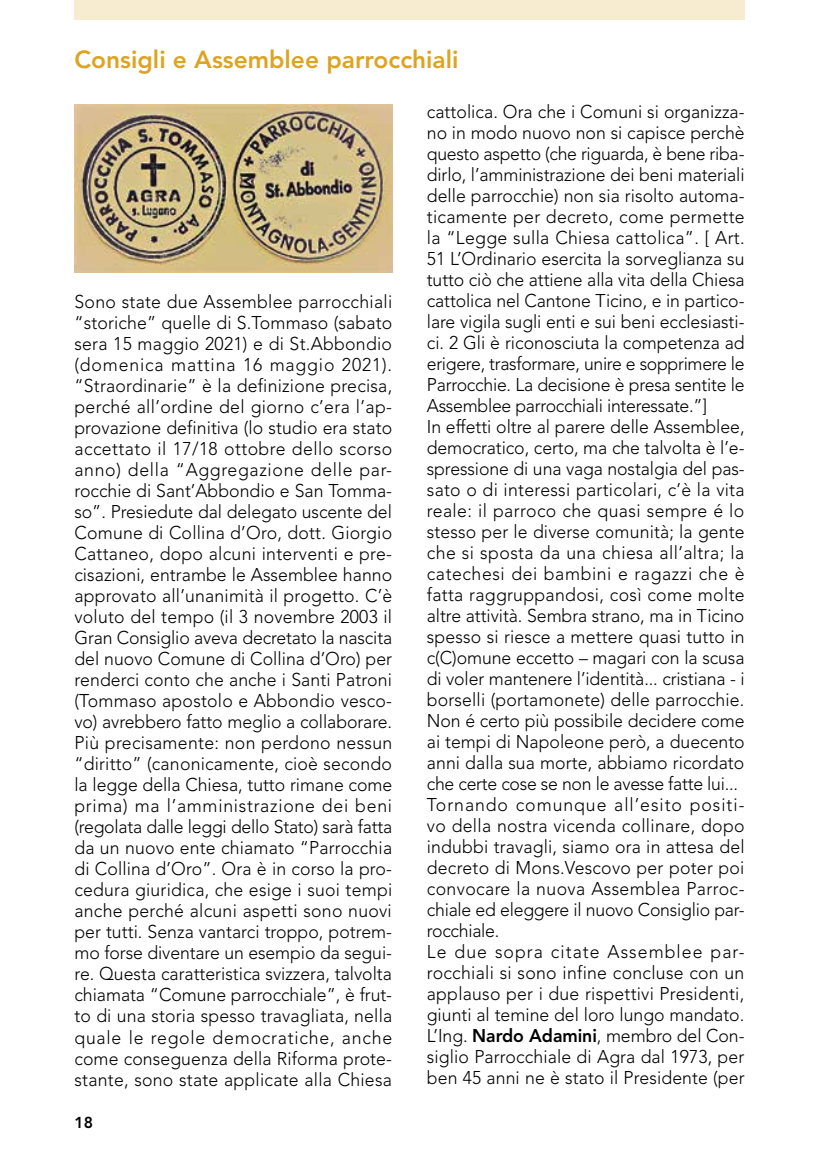
<style>
.page{position:relative;width:819px;height:1166px;background:#fff}
.page>*{position:absolute;margin:0;border:0;box-sizing:border-box;transform-origin:0 0}
.t1{font:800 24.5px "Avenir";color:#dda421}
.t2{font:300 18.38px/21px "Avenir";color:#000;text-align:justify;scale:.96 1}
.t3{font:800 15.75px "Avenir";color:#000}
.s1{font-weight:800}
</style>
<div class="page">
<div style="left:74px;top:0;width:670px;height:20px;background:#f8ecd0"></div>
<img style="left:74px;top:104px;width:318px;height:168px">
<h1 class="t1" style="left:74px;top:45px;width:385px">Consigli e Assemblee parrocchiali</h1>
<p class="t2" style="left:74px;top:292px;width:332px">Sono state due Assemblee parrocchiali “storiche” quelle di S.Tommaso (sabato sera 15 maggio 2021) e di St.Abbondio (domenica mattina 16 maggio 2021). “Straordinarie” è la definizione precisa, perché all’ordine del giorno c’era l’ap&shy;provazione definitiva (lo studio era stato accettato il 17/18 ottobre dello scorso anno) della “Aggregazione delle par&shy;rocchie di Sant’Abbondio e San Tomma&shy;so”. Presiedute dal delegato uscente del Comune di Collina d’Oro, dott. Giorgio Cattaneo, dopo alcuni interventi e pre&shy;cisazioni, entrambe le Assemblee hanno approvato all’unanimità il progetto. C’è voluto del tempo (il 3 novembre 2003 il Gran Consiglio aveva decretato la nascita del nuovo Comune di Collina d’Oro) per renderci conto che anche i Santi Patroni (Tommaso apostolo e Abbondio vesco&shy;vo) avrebbero fatto meglio a collaborare.<br>Più precisamente: non perdono nessun “diritto” (canonicamente, cioè secondo la legge della Chiesa, tutto rimane come prima) ma l’amministrazione dei beni (regolata dalle leggi dello Stato) sarà fatta da un nuovo ente chiamato “Parrocchia di Collina d’Oro”. Ora è in corso la pro&shy;cedura giuridica, che esige i suoi tempi anche perché alcuni aspetti sono nuovi per tutti. Senza vantarci troppo, potrem&shy;mo forse diventare un esempio da segui&shy;re. Questa caratteristica svizzera, talvolta chiamata “Comune parrocchiale”, è frut&shy;to di una storia spesso travagliata, nella quale le regole democratiche, anche come conseguenza della Riforma prote&shy;stante, sono state applicate alla Chiesa</p>
<p class="t3" style="left:74px;top:1113px;width:20px">18</p>
<p class="t2" style="left:427px;top:101px;width:332px;text-align:left">cattolica. Ora che i Comuni si organizza&shy;no in modo nuovo non si capisce perchè questo aspetto (che riguarda, è bene riba&shy;dirlo, l’amministrazione dei beni materiali delle parrocchie) non sia risolto automa&shy;ticamente per decreto, come permette la “Legge sulla Chiesa cattolica”. [ Art.<br>51 L’Ordinario esercita la sorveglianza su tutto ciò che attiene alla vita della Chiesa cattolica nel Cantone Ticino, e in partico&shy;lare vigila sugli enti e sui beni ecclesiasti&shy;ci. 2 Gli è riconosciuta la competenza ad erigere, trasformare, unire e sopprimere le Parrocchie. La decisione è presa sentite le Assemblee parrocchiali interessate.”]<br>In effetti oltre al parere delle Assemblee, democratico, certo, ma che talvolta è l’e&shy;spressione di una vaga nostalgia del pas&shy;sato o di interessi particolari, c’è la vita reale: il parroco che quasi sempre é lo stesso per le diverse comunità; la gente che si sposta da una chiesa all’altra; la catechesi dei bambini e ragazzi che è fatta raggruppandosi, così come molte altre attività. Sembra strano, ma in Ticino spesso si riesce a mettere quasi tutto in c(C)omune eccetto – magari con la scusa di voler mantenere l’identità... cristiana - i borselli (portamonete) delle parrocchie.<br>Non é certo più possibile decidere come ai tempi di Napoleone però, a duecento anni dalla sua morte, abbiamo ricordato che certe cose se non le avesse fatte lui...<br>Tornando comunque all’esito positi&shy;vo della nostra vicenda collinare, dopo indubbi travagli, siamo ora in attesa del decreto di Mons.Vescovo per poter poi convocare la nuova Assemblea Parroc&shy;chiale ed eleggere il nuovo Consiglio par&shy;rocchiale.<br>Le due sopra citate Assemblee par&shy;rocchiali si sono infine concluse con un applauso per i due rispettivi Presidenti, giunti al temine del loro lungo mandato.<br>L’Ing. <span class="s1">Nardo Adamini</span>, membro del Con&shy;siglio Parrocchiale di Agra dal 1973, per ben 45 anni ne è stato il Presidente (per</p>
</div>
